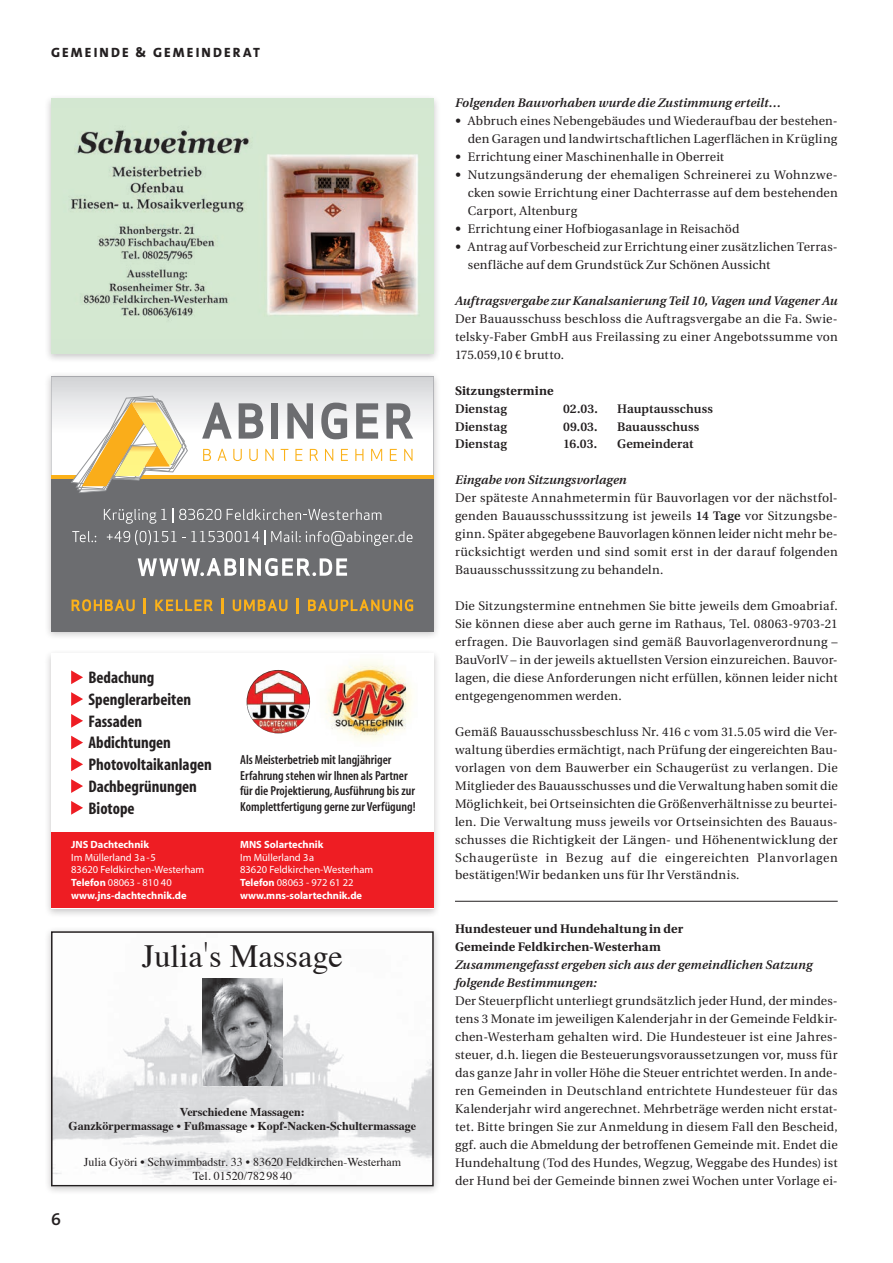
<style>
.page{position:relative;width:893px;height:1263px;background:#fff}
.page>*{position:absolute;margin:0;border:0;box-sizing:border-box;transform-origin:0 0}
.t1{font:32.4px "Times";color:#231f20}
.t2{font:600 18px "The Sans B W6";color:#231f20}
.t3{font:700 condensed 16.8px/21.8px "Myriad";color:#231f20}
.t4{font:800 13.5px "The Sans B W8";letter-spacing:.16em;color:#231f20}
.t5{font:600 condensed 13.2px/15.8px "Myriad";color:#231f20}
.t6{font:12.3px/18px "Utopia";letter-spacing:.015em;color:#231f20;text-align:justify}
.t7{font:italic 600 12.3px/18px "Utopia";letter-spacing:.01em;color:#231f20}
.t8{font:600 12.3px "Utopia";letter-spacing:.01em;color:#231f20}
.t9{font:700 12.3px/18px "Utopia";letter-spacing:.01em;color:#231f20}
.t10{font:700 12px/14.4px "Times";color:#231f20;text-align:center}
.t11{font:12px/14.4px "Times";color:#231f20;text-align:center}
.t12{font:10.5px/12.6px "Myriad";color:#fff}
.t13{font:700 10.5px "Myriad";color:#fff}
.s1{font-weight:700}
.s2{font-family:"Sang Bleu Kingdom";font-weight:300}
.s3{font-family:"Frutiger"}
.s4{font-weight:600}
</style>
<div class="page">
<div style="left:44px;top:926px;width:397px;height:270px;background:#231f20;opacity:.25"></div>
<img style="left:54px;top:934px;width:377px;height:249px">
<img style="left:202px;top:978px;width:81px;height:108px">
<div style="left:51px;top:931px;width:383px;height:255px;border:2px solid #231f20"></div>
<div style="left:44px;top:371px;width:397px;height:270px;background:#231f20;opacity:.25"></div>
<svg style="left:51px;top:376px;width:383px;height:255px"></svg>
<div style="left:51px;top:476px;width:383px;height:155px;background:#6c6d70"></div>
<hr style="left:51px;top:475px;width:383px;height:4px;background:#fbb119">
<svg style="left:202px;top:403px;width:30px;height:36px"></svg>
<svg style="left:239px;top:403px;width:24px;height:36px"></svg>
<div style="left:271px;top:403px;width:7px;height:36px;background:#6c6d70"></div>
<svg style="left:287px;top:403px;width:26px;height:36px"></svg>
<svg style="left:321px;top:403px;width:26px;height:36px"></svg>
<svg style="left:356px;top:403px;width:22px;height:36px"></svg>
<svg style="left:386px;top:403px;width:27px;height:36px"></svg>
<svg style="left:203px;top:449px;width:8px;height:12px"></svg>
<svg style="left:217px;top:449px;width:10px;height:12px"></svg>
<svg style="left:233px;top:449px;width:9px;height:12px"></svg>
<svg style="left:249px;top:449px;width:9px;height:12px"></svg>
<svg style="left:265px;top:449px;width:9px;height:12px"></svg>
<svg style="left:281px;top:449px;width:7px;height:12px"></svg>
<svg style="left:295px;top:449px;width:7px;height:12px"></svg>
<svg style="left:310px;top:449px;width:8px;height:12px"></svg>
<svg style="left:325px;top:449px;width:8px;height:12px"></svg>
<svg style="left:341px;top:449px;width:7px;height:12px"></svg>
<svg style="left:355px;top:449px;width:8px;height:12px"></svg>
<svg style="left:371px;top:449px;width:11px;height:12px"></svg>
<svg style="left:390px;top:449px;width:7px;height:12px"></svg>
<svg style="left:404px;top:449px;width:8px;height:12px"></svg>
<svg style="left:71px;top:396px;width:117px;height:97px"></svg>
<svg style="left:138px;top:558px;width:99px;height:18px"></svg>
<hr style="left:240px;top:558px;width:4px;height:18px;background:#fff">
<svg style="left:248px;top:558px;width:99px;height:18px"></svg>
<svg style="left:104px;top:509px;width:63px;height:15px"></svg>
<svg style="left:173px;top:508px;width:48px;height:15px"></svg>
<svg style="left:227px;top:509px;width:154px;height:11px"></svg>
<svg style="left:72px;top:531px;width:24px;height:11px"></svg>
<svg style="left:107px;top:530px;width:69px;height:15px"></svg>
<svg style="left:182px;top:530px;width:230px;height:16px"></svg>
<svg style="left:72px;top:599px;width:63px;height:12px"></svg>
<svg style="left:144px;top:598px;width:2px;height:16px"></svg>
<svg style="left:155px;top:599px;width:58px;height:12px"></svg>
<hr style="left:221px;top:598px;width:3px;height:16px;background:#fbb119">
<svg style="left:233px;top:599px;width:54px;height:12px"></svg>
<svg style="left:297px;top:598px;width:2px;height:16px"></svg>
<svg style="left:308px;top:599px;width:105px;height:12px"></svg>
<div style="left:44px;top:649px;width:397px;height:269px;background:#231f20;opacity:.25"></div>
<div style="left:51px;top:654px;width:383px;height:255px;background:#fff"></div>
<div style="left:51px;top:833px;width:383px;height:75px;background:#ee1d23"></div>
<img style="left:326px;top:661px;width:86px;height:80px">
<img style="left:247px;top:670px;width:63px;height:63px;border-radius:32px">
<svg style="left:71px;top:670px;width:12px;height:14px"></svg>
<svg style="left:71px;top:692px;width:12px;height:14px"></svg>
<svg style="left:71px;top:714px;width:12px;height:14px"></svg>
<svg style="left:71px;top:736px;width:12px;height:13px"></svg>
<svg style="left:71px;top:757px;width:12px;height:14px"></svg>
<svg style="left:71px;top:779px;width:12px;height:14px"></svg>
<svg style="left:71px;top:801px;width:12px;height:14px"></svg>
<div style="left:44px;top:94px;width:397px;height:269px;background:#231f20;opacity:.25"></div>
<div style="left:51px;top:99px;width:383px;height:255px;background:#d3e7d1"></div>
<img style="left:71px;top:130px;width:347px;height:188px">
<hr style="left:455px;top:901px;width:383px;height:1px;background:#231f20">
<p class="t4" style="left:51px;top:44px;width:210px">GEMEINDE &amp; GEMEINDERAT</p>
<h3 class="t3" style="left:88px;top:667px;width:125px">Bedachung<br>Spenglerarbeiten<br>Fassaden<br>Abdichtungen<br>Photovoltaikanlagen<br>Dachbegrünungen<br>Biotope</h3>
<p class="t13" style="left:71px;top:839px;width:79px">JNS Dachtechnik</p>
<p class="t12" style="left:71px;top:851px;width:135px">Im Müllerland 3a -5<br>83620 Feldkirchen-Westerham<br><span class="s1">Telefon</span> 08063 - 810 40 <span class="s1">www.jns-dachtechnik.de</span></p>
<p class="t5" style="left:240px;top:752px;width:177px">Als Meisterbetrieb mit langjähriger Erfahrung stehen wir Ihnen als Partner für die Projektierung, Ausführung bis zur Komplettfertigung gerne zur Verfügung!</p>
<p class="t13" style="left:240px;top:839px;width:85px">MNS Solartechnik</p>
<p class="t12" style="left:240px;top:851px;width:135px">Im Müllerland 3a<br>83620 Feldkirchen-Westerham<br><span class="s1">Telefon</span> 08063 - 972 61 22 <span class="s1">www.mns-solartechnik.de</span></p>
<h1 class="t1" style="left:142px;top:926px;width:203px">Julia<span class="s2">'</span>s Massage</h1>
<p class="t10" style="left:69px;top:1103px;width:349px">Verschiedene Massagen:<br>Ganzkörpermassage • Fußmassage • Kopf-Nacken-Schultermassage</p>
<p class="t11" style="left:84px;top:1153px;width:319px">Julia Györi • Schwimmbadstr. 33 • 83620 Feldkirchen-Westerham<br>Tel. 01520/7829840</p>
<h2 class="t2" style="left:51px;top:1207px;width:11px">6</h2>
<p class="t7" style="left:455px;top:94px;width:328px">Folgenden Bauvorhaben wurde die Zustimmung erteilt…</p>
<p class="t6" style="left:455px;top:112px;width:384px;text-align:right"><span class="s3">•</span> Abbruch eines Nebengebäudes und Wiederaufbau der bestehen&shy;den Garagen und landwirtschaftlichen Lagerflächen in Krügling</p>
<p class="t6" style="left:455px;top:148px;width:271px"><span class="s3">•</span> Errichtung einer Maschinenhalle in Oberreit</p>
<p class="t6" style="left:468px;top:166px;width:371px;text-indent:-13px"><span class="s3">•</span> Nutzungsänderung der ehemaligen Schreinerei zu Wohnzwe&shy;cken sowie Errichtung einer Dachterrasse auf dem bestehenden Carport, Altenburg</p>
<p class="t6" style="left:455px;top:220px;width:286px"><span class="s3">•</span> Errichtung einer Hofbiogasanlage in Reisachöd</p>
<p class="t6" style="left:468px;top:238px;width:371px;text-indent:-13px"><span class="s3">•</span> Antrag auf Vorbescheid zur Errichtung einer zusätzlichen Terras&shy;senfläche auf dem Grundstück Zur Schönen Aussicht</p>
<p class="t7" style="left:455px;top:292px;width:384px">Auftragsvergabe zur Kanalsanierung Teil 10, Vagen und Vagener Au</p>
<p class="t6" style="left:455px;top:310px;width:384px">Der Bauausschuss beschloss die Auftragsvergabe an die Fa. Swie&shy;telsky-Faber GmbH aus Freilassing zu einer Angebotssumme von 175.059,10 € brutto.</p>
<p class="t9" style="left:455px;top:381px;width:100px">Sitzungstermine</p>
<p class="t8" style="left:455px;top:401px;width:54px">Dienstag</p>
<p class="t8" style="left:563px;top:401px;width:36px">02.03.</p>
<p class="t8" style="left:617px;top:401px;width:97px">Hauptausschuss</p>
<p class="t8" style="left:455px;top:419px;width:54px">Dienstag</p>
<p class="t8" style="left:563px;top:419px;width:36px">09.03.</p>
<p class="t8" style="left:617px;top:419px;width:84px">Bauausschuss</p>
<p class="t8" style="left:455px;top:437px;width:54px">Dienstag</p>
<p class="t8" style="left:563px;top:437px;width:36px">16.03.</p>
<p class="t8" style="left:617px;top:437px;width:78px">Gemeinderat</p>
<p class="t7" style="left:455px;top:471px;width:173px">Eingabe von Sitzungsvorlagen</p>
<p class="t6" style="left:455px;top:489px;width:384px">Der späteste Annahmetermin für Bauvorlagen vor der nächstfol&shy;genden Bauausschusssitzung ist jeweils <span class="s4">14 Tage</span> vor Sitzungsbe&shy;ginn. Später abgegebene Bauvorlagen können leider nicht mehr be&shy;rücksichtigt werden und sind somit erst in der darauf folgenden Bauausschusssitzung zu behandeln.</p>
<p class="t6" style="left:455px;top:597px;width:384px">Die Sitzungstermine entnehmen Sie bitte jeweils dem Gmoabriaf.<br>Sie können diese aber auch gerne im Rathaus, Tel. 08063-9703-21 erfragen. Die Bauvorlagen sind gemäß Bauvorlagenverordnung – BauVorlV – in der jeweils aktuellsten Version einzureichen. Bauvor&shy;lagen, die diese Anforderungen nicht erfüllen, können leider nicht entgegengenommen werden.</p>
<p class="t6" style="left:455px;top:723px;width:384px">Gemäß Bauausschussbeschluss Nr. 416 c vom 31.5.05 wird die Ver&shy;waltung überdies ermächtigt, nach Prüfung der eingereichten Bau&shy;vorlagen von dem Bauwerber ein Schaugerüst zu verlangen. Die Mitglieder des Bauausschusses und die Verwaltung haben somit die Möglichkeit, bei Ortseinsichten die Größenverhältnisse zu beurtei&shy;len. Die Verwaltung muss jeweils vor Ortseinsichten des Bauaus&shy;schusses die Richtigkeit der Längen- und Höhenentwicklung der Schaugerüste in Bezug auf die eingereichten Planvorlagen bestätigen!Wir bedanken uns für Ihr Verständnis.</p>
<p class="t9" style="left:455px;top:920px;width:230px">Hundesteuer und Hundehaltung in der<br>Gemeinde Feldkirchen-Westerham</p>
<p class="t7" style="left:455px;top:956px;width:359px">Zusammengefasst ergeben sich aus der gemeindlichen Satzung folgende Bestimmungen:</p>
<p class="t6" style="left:455px;top:992px;width:384px">Der Steuerpflicht unterliegt grundsätzlich jeder Hund, der mindes&shy;tens 3 Monate im jeweiligen Kalenderjahr in der Gemeinde Feldkir&shy;chen-Westerham gehalten wird. Die Hundesteuer ist eine Jahres&shy;steuer, d.h. liegen die Besteuerungsvoraussetzungen vor, muss für das ganze Jahr in voller Höhe die Steuer entrichtet werden. In ande&shy;ren Gemeinden in Deutschland entrichtete Hundesteuer für das Kalenderjahr wird angerechnet. Mehrbeträge werden nicht erstat&shy;tet. Bitte bringen Sie zur Anmeldung in diesem Fall den Bescheid, ggf. auch die Abmeldung der betroffenen Gemeinde mit. Endet die Hundehaltung (Tod des Hundes, Wegzug, Weggabe des Hundes) ist der Hund bei der Gemeinde binnen zwei Wochen unter Vorlage ei-</p>
</div>
